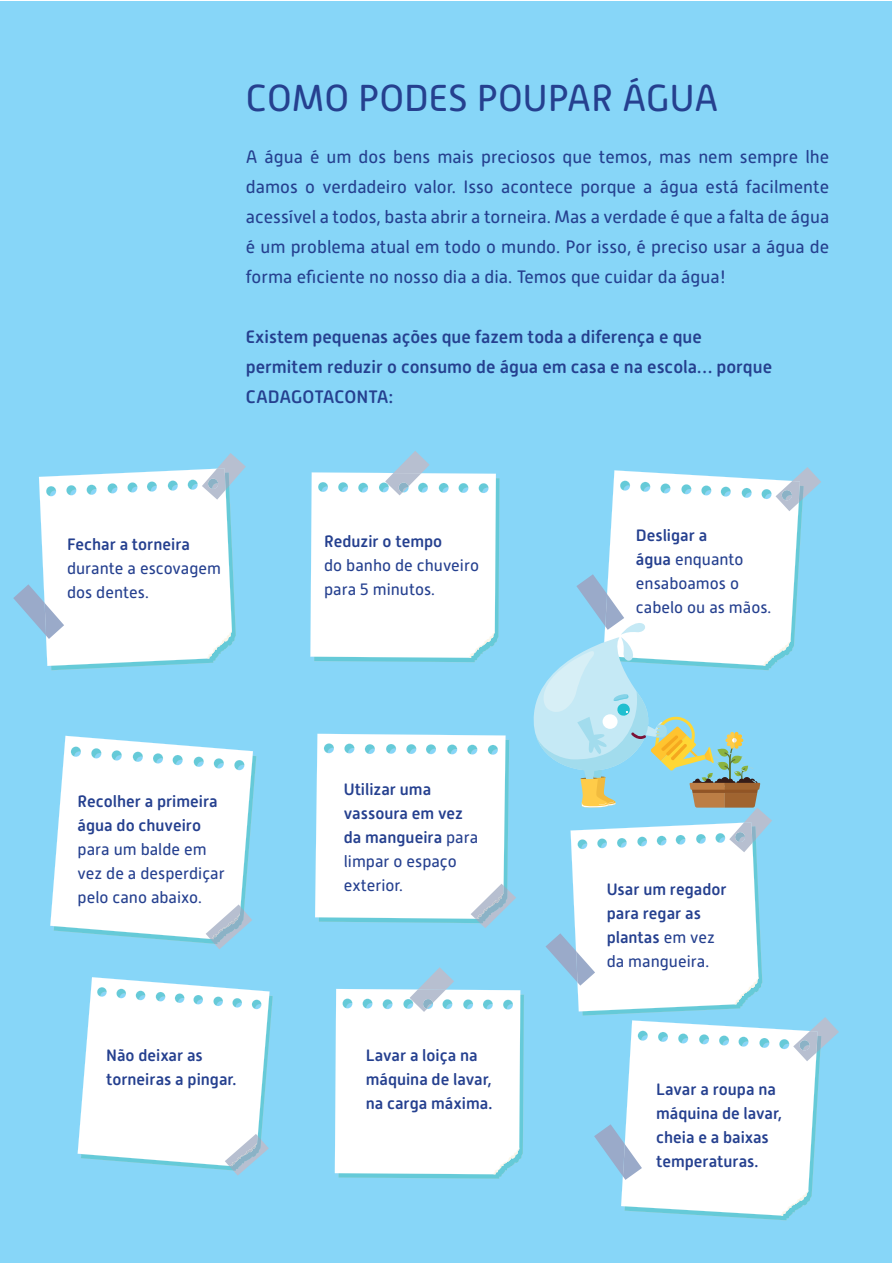
<style>
.page{position:relative;width:893px;height:1263px;background:#fff}
.page>*{position:absolute;margin:0;border:0;box-sizing:border-box;transform-origin:0 0}
.t1{font:37.5px "Alwyn New Rounded";color:#25408f}
.t2{font:18px/30px "Alwyn New Rounded";color:#25408f;text-align:justify}
.t3{font:500 18px/30px "Alwyn New Rounded";color:#25408f}
.t4{font:500 16.5px/24px "Alwyn New Rounded";color:#25408f}
.t5{font:16.5px/24px "Alwyn New Rounded";color:#25408f}
.s1{font-weight:500}
.s2{font-weight:400}
</style>
<div class="page">
<div style="left:1px;top:1px;width:891px;height:1261px;background:#87d6f8"></div>
<svg style="left:13px;top:453px;width:233px;height:217px"></svg>
<svg style="left:50px;top:736px;width:206px;height:213px;background:#e4f5fb"></svg>
<svg style="left:78px;top:977px;width:195px;height:198px;background:#e4f5fb"></svg>
<svg style="left:310px;top:451px;width:529px;height:769px"></svg>
<h1 class="t1" style="left:246px;top:77px;width:474px">COMO PODES POUPAR ÁGUA</h1>
<p class="t2" style="left:246px;top:142px;width:585px">A água é um dos bens mais preciosos que temos, mas nem sempre lhe damos o verdadeiro valor. Isso acontece porque a água está facilmente acessível a todos, basta abrir a torneira. Mas a verdade é que a falta de água é um problema atual em todo o mundo. Por isso, é preciso usar a água de forma eficiente no nosso dia a dia. Temos que cuidar da água!</p>
<p class="t3" style="left:246px;top:322px;width:528px">Existem pequenas ações que fazem toda a diferença e que permitem reduzir o consumo de água em casa e na escola… porque<br>CADAGOTACONTA:</p>
<p class="t4" style="left:67px;top:532px;width:125px">Fechar a torneira</p>
<p class="t5" style="left:67px;top:556px;width:156px">durante a escovagem dos dentes.</p>
<p class="t4" style="left:324px;top:529px;width:120px">Reduzir o tempo</p>
<p class="t5" style="left:324px;top:553px;width:156px">do banho de chuveiro para 5 minutos.</p>
<p class="t5" style="left:636px;top:523px;width:137px"><span class="s1">Desligar a<br>água</span> enquanto ensaboamos o cabelo ou as mãos.</p>
<p class="t4" style="left:78px;top:790px;width:142px">Recolher a primeira água do chuveiro</p>
<p class="t5" style="left:78px;top:838px;width:149px">para um balde em vez de a desperdiçar pelo cano abaixo.</p>
<p class="t4" style="left:344px;top:777px;width:136px">Utilizar uma vassoura em vez da mangueira <span class="s2">para limpar o espaço exterior.</span></p>
<p class="t4" style="left:607px;top:877px;width:121px">Usar um regador para regar as plantas <span class="s2">em vez da mangueira.</span></p>
<p class="t4" style="left:106px;top:1043px;width:132px">Não deixar as torneiras a pingar.</p>
<p class="t4" style="left:366px;top:1043px;width:128px">Lavar a loiça na máquina de lavar, na carga máxima.</p>
<p class="t4" style="left:656px;top:1077px;width:128px">Lavar a roupa na máquina de lavar, cheia e a baixas temperaturas.</p>
</div>
